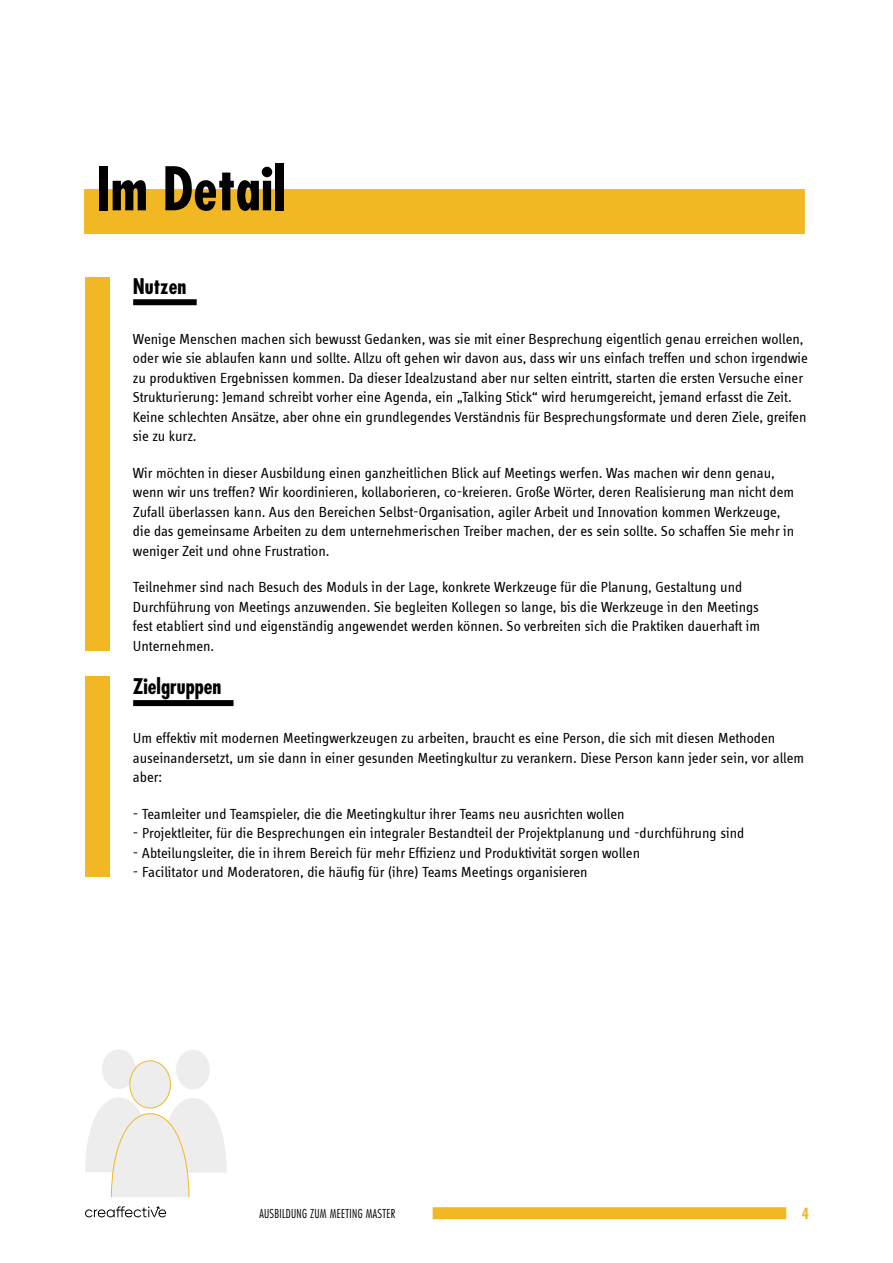
<style>
.page{position:relative;width:893px;height:1263px;background:#fff}
.page>*{position:absolute;margin:0;border:0;box-sizing:border-box;transform-origin:0 0}
.t1{font:700 condensed 58.5px "Futura Std";color:#000}
.t2{font:700 condensed 21px "Futura Std";color:#000}
.t3{font:15px/19.5px "Info Disp Regular Tf";color:#000}
.t4{font:700 condensed 15px "Futura Std";color:#f2b824}
.t5{font:300 condensed 12px "Futura Std";letter-spacing:.025em;color:#000}
</style>
<div class="page">
<div style="left:433px;top:1207px;width:353px;height:12px;background:#f2b824"></div>
<div style="left:84px;top:189px;width:721px;height:45px;background:#f2b824"></div>
<svg style="left:85px;top:1206px;width:81px;height:11px"></svg>
<div style="left:102px;top:1049px;width:34px;height:40px;background:#ededed;border-radius:50%"></div>
<div style="left:176px;top:1050px;width:34px;height:39px;background:#ededed;border-radius:50%"></div>
<div style="left:130px;top:1061px;width:40px;height:47px;background:#ededed;border-radius:50%"></div>
<div style="left:130px;top:1060px;width:41px;height:48px;border:1px solid #f2b824;border-radius:50%"></div>
<svg style="left:85px;top:1097px;width:142px;height:101px"></svg>
<div style="left:133px;top:299px;width:64px;height:6px;background:#000"></div>
<div style="left:133px;top:700px;width:101px;height:6px;background:#000"></div>
<div style="left:85px;top:277px;width:25px;height:374px;background:#f2b824"></div>
<div style="left:85px;top:676px;width:25px;height:201px;background:#f2b824"></div>
<h1 class="t1" style="left:96px;top:152px;width:191px">Im Detail</h1>
<h2 class="t2" style="left:133px;top:273px;width:55px">Nutzen</h2>
<p class="t3" style="left:133px;top:329px;width:677px">Wenige Menschen machen sich bewusst Gedanken, was sie mit einer Besprechung eigentlich genau erreichen wollen, oder wie sie ablaufen kann und sollte. Allzu oft gehen wir davon aus, dass wir uns einfach treffen und schon irgendwie zu produktiven Ergebnissen kommen. Da dieser Idealzustand aber nur selten eintritt, starten die ersten Versuche einer Strukturierung: Jemand schreibt vorher eine Agenda, ein „Talking Stick“ wird herumgereicht, jemand erfasst die Zeit.<br>Keine schlechten Ansätze, aber ohne ein grundlegendes Verständnis für Besprechungsformate und deren Ziele, greifen sie zu kurz.</p>
<p class="t3" style="left:133px;top:463px;width:663px">Wir möchten in dieser Ausbildung einen ganzheitlichen Blick auf Meetings werfen. Was machen wir denn genau, wenn wir uns treffen? Wir koordinieren, kollaborieren, co-kreieren. Große Wörter, deren Realisierung man nicht dem Zufall überlassen kann. Aus den Bereichen Selbst-Organisation, agiler Arbeit und Innovation kommen Werkzeuge, die das gemeinsame Arbeiten zu dem unternehmerischen Treiber machen, der es sein sollte. So schaffen Sie mehr in weniger Zeit und ohne Frustration.</p>
<p class="t3" style="left:133px;top:577px;width:629px">Teilnehmer sind nach Besuch des Moduls in der Lage, konkrete Werkzeuge für die Planung, Gestaltung und Durchführung von Meetings anzuwenden. Sie begleiten Kollegen so lange, bis die Werkzeuge in den Meetings fest etabliert sind und eigenständig angewendet werden können. So verbreiten sich die Praktiken dauerhaft im Unternehmen.</p>
<h2 class="t2" style="left:133px;top:673px;width:90px">Zielgruppen</h2>
<p class="t3" style="left:133px;top:728px;width:673px">Um effektiv mit modernen Meetingwerkzeugen zu arbeiten, braucht es eine Person, die sich mit diesen Methoden auseinandersetzt, um sie dann in einer gesunden Meetingkultur zu verankern. Diese Person kann jeder sein, vor allem aber:</p>
<p class="t3" style="left:133px;top:804px;width:493px">- Teamleiter und Teamspieler, die die Meetingkultur ihrer Teams neu ausrichten wollen</p>
<p class="t3" style="left:133px;top:823px;width:613px">- Projektleiter, für die Besprechungen ein integraler Bestandteil der Projektplanung und -durchführung sind</p>
<p class="t3" style="left:133px;top:843px;width:509px">- Abteilungsleiter, die in ihrem Bereich für mehr Effizienz und Produktivität sorgen wollen</p>
<p class="t3" style="left:133px;top:862px;width:456px">- Facilitator und Moderatoren, die häufig für (ihre) Teams Meetings organisieren</p>
<p class="t5" style="left:259px;top:1206px;width:138px">AUSBILDUNG ZUM MEETING MASTER</p>
<p class="t4" style="left:802px;top:1204px;width:9px">4</p>
</div>
